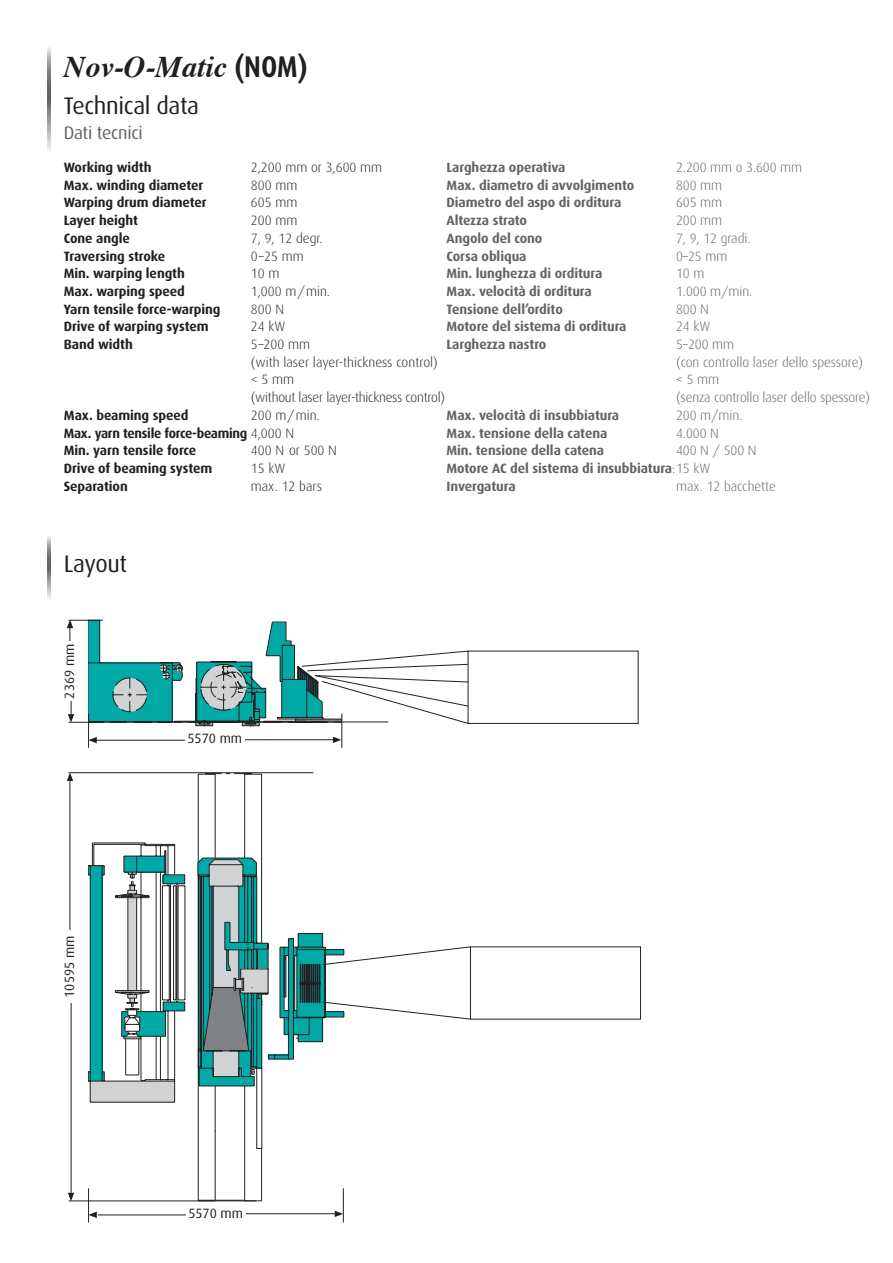
<style>
.page{position:relative;width:893px;height:1263px;background:#fff}
.page>*{position:absolute;margin:0;border:0;box-sizing:border-box;transform-origin:0 0}
.t1{font:italic 700 30px "Times";color:#231f20}
.t2{font:24px "Dax";letter-spacing:-.015em;color:#231f20}
.t3{font:18px "Dax";letter-spacing:-.015em;color:#636366}
.t4{font:700 13.5px/17.7px "Dax";letter-spacing:-.005em;color:#636366}
.t5{font:700 13.5px/17.7px "Dax";letter-spacing:-.005em;color:#231f20}
.t6{font:300 13.5px/17.7px "Dax";letter-spacing:-.005em;color:#636366}
.t7{font:300 13.5px "Dax";color:#231f20}
.t8{font:300 13.5px/17.7px "Dax";letter-spacing:-.02em;color:#231f20}
.t9{font:13.5px "Dax";color:#231f20}
.s1{font-family:"Dax Condensed";font-style:normal}
.s2{font-weight:300}
</style>
<div class="page">
<svg style="left:48px;top:48px;width:3px;height:103px"></svg>
<svg style="left:48px;top:537px;width:3px;height:62px"></svg>
<svg style="left:88px;top:772px;width:255px;height:430px"></svg>
<svg style="left:88px;top:842px;width:98px;height:261px"></svg>
<svg style="left:197px;top:857px;width:274px;height:292px"></svg>
<hr style="left:70px;top:628px;width:1px;height:40px;background:#231f20">
<svg style="left:67px;top:620px;width:6px;height:8px"></svg>
<hr style="left:71px;top:674px;width:1px;height:40px;background:#231f20">
<svg style="left:68px;top:714px;width:6px;height:8px"></svg>
<div style="left:64px;top:641px;width:15px;height:60px;background:#fff"></div>
<hr style="left:70px;top:779px;width:1px;height:188px;background:#231f20">
<svg style="left:67px;top:772px;width:6px;height:9px"></svg>
<hr style="left:71px;top:980px;width:1px;height:213px;background:#231f20">
<svg style="left:68px;top:1193px;width:6px;height:8px"></svg>
<div style="left:64px;top:930px;width:15px;height:73px;background:#fff"></div>
<hr style="left:243px;top:1213px;width:92px;height:1px;background:#231f20">
<svg style="left:335px;top:1210px;width:8px;height:7px"></svg>
<hr style="left:98px;top:1214px;width:94px;height:1px;background:#231f20">
<svg style="left:88px;top:621px;width:380px;height:122px"></svg>
<svg style="left:89px;top:1211px;width:8px;height:7px"></svg>
<div style="left:185px;top:733px;width:60px;height:15px;background:#fff"></div>
<div style="left:186px;top:1207px;width:60px;height:15px;background:#fff"></div>
<hr style="left:69px;top:620px;width:34px;height:1px;background:#231f20">
<hr style="left:69px;top:772px;width:244px;height:1px;background:#231f20">
<hr style="left:69px;top:722px;width:34px;height:1px;background:#231f20">
<hr style="left:69px;top:1200px;width:187px;height:1px;background:#231f20">
<hr style="left:88px;top:713px;width:1px;height:35px;background:#231f20">
<hr style="left:88px;top:1188px;width:1px;height:34px;background:#231f20">
<hr style="left:342px;top:713px;width:1px;height:35px;background:#231f20">
<hr style="left:343px;top:1188px;width:1px;height:34px;background:#231f20">
<h1 class="t1" style="left:64px;top:39px;width:245px">Nov-O-Matic <span class="s1">(NOM)</span></h1>
<h2 class="t2" style="left:64px;top:92px;width:137px">Technical data</h2>
<h3 class="t3" style="left:64px;top:123px;width:80px">Dati tecnici</h3>
<p class="t4" style="left:446px;top:159px;width:121px">Larghezza operativa</p>
<p class="t6" style="left:676px;top:159px;width:128px">2.200 mm o 3.600 mm</p>
<p class="t4" style="left:446px;top:176px;width:189px">Max. diametro di avvolgimento</p>
<p class="t6" style="left:676px;top:176px;width:48px">800 mm</p>
<p class="t4" style="left:446px;top:194px;width:176px">Diametro del aspo di orditura</p>
<p class="t6" style="left:676px;top:194px;width:48px">605 mm</p>
<p class="t4" style="left:446px;top:212px;width:82px">Altezza strato</p>
<p class="t6" style="left:676px;top:212px;width:48px">200 mm</p>
<p class="t4" style="left:446px;top:229px;width:97px">Angolo del cono</p>
<p class="t6" style="left:676px;top:229px;width:76px">7, 9, 12 gradi.</p>
<p class="t4" style="left:446px;top:247px;width:82px">Corsa obliqua</p>
<p class="t6" style="left:676px;top:247px;width:53px">0–25 mm</p>
<p class="t4" style="left:446px;top:265px;width:157px">Min. lunghezza di orditura</p>
<p class="t6" style="left:676px;top:265px;width:30px">10 m</p>
<p class="t4" style="left:446px;top:282px;width:147px">Max. velocità di orditura</p>
<p class="t6" style="left:676px;top:283px;width:78px">1.000 m/min.</p>
<p class="t4" style="left:446px;top:300px;width:118px">Tensione dell’ordito</p>
<p class="t6" style="left:676px;top:300px;width:34px">800 N</p>
<p class="t4" style="left:446px;top:318px;width:182px">Motore del sistema di orditura</p>
<p class="t6" style="left:676px;top:318px;width:36px">24 kW</p>
<p class="t4" style="left:446px;top:336px;width:101px">Larghezza nastro</p>
<p class="t6" style="left:676px;top:336px;width:195px">5–200 mm<br>(con controllo laser dello spessore) &lt; 5 mm<br>(senza controllo laser dello spessore)</p>
<p class="t4" style="left:446px;top:406px;width:174px">Max. velocità di insubbiatura</p>
<p class="t6" style="left:676px;top:406px;width:68px">200 m/min.</p>
<p class="t4" style="left:446px;top:424px;width:162px">Max. tensione della catena</p>
<p class="t6" style="left:676px;top:424px;width:44px">4.000 N</p>
<p class="t4" style="left:446px;top:442px;width:159px">Min. tensione della catena</p>
<p class="t5" style="left:64px;top:159px;width:89px">Working width</p>
<p class="t7" style="left:251px;top:160px;width:133px">2,200 mm or 3,600 mm</p>
<p class="t5" style="left:64px;top:176px;width:141px">Max. winding diameter</p>
<p class="t7" style="left:251px;top:178px;width:48px">800 mm</p>
<p class="t5" style="left:64px;top:194px;width:144px">Warping drum diameter</p>
<p class="t7" style="left:251px;top:195px;width:48px">605 mm</p>
<p class="t5" style="left:64px;top:212px;width:76px">Layer height</p>
<p class="t7" style="left:251px;top:213px;width:48px">200 mm</p>
<p class="t5" style="left:64px;top:229px;width:68px">Cone angle</p>
<p class="t7" style="left:251px;top:231px;width:73px">7, 9, 12 degr.</p>
<p class="t5" style="left:64px;top:247px;width:103px">Traversing stroke</p>
<p class="t7" style="left:251px;top:248px;width:54px">0–25 mm</p>
<p class="t5" style="left:64px;top:265px;width:123px">Min. warping length</p>
<p class="t7" style="left:251px;top:266px;width:30px">10 m</p>
<p class="t5" style="left:64px;top:283px;width:123px">Max. warping speed</p>
<p class="t7" style="left:251px;top:284px;width:81px">1,000 m/min.</p>
<p class="t5" style="left:64px;top:300px;width:158px">Yarn tensile force-warping</p>
<p class="t7" style="left:251px;top:302px;width:35px">800 N</p>
<p class="t5" style="left:64px;top:318px;width:146px">Drive of warping system</p>
<p class="t7" style="left:251px;top:319px;width:36px">24 kW</p>
<p class="t5" style="left:64px;top:336px;width:71px">Band width</p>
<p class="t8" style="left:251px;top:336px;width:196px">5–200 mm<br>(with laser layer-thickness control) &lt; 5 mm<br>(without laser layer-thickness control)</p>
<p class="t5" style="left:64px;top:406px;width:126px">Max. beaming speed</p>
<p class="t5" style="left:64px;top:406px;width:257px;text-indent:187px"><span class="s2">200 m/min.<br></span>Max. yarn tensile force-beaming <span class="s2">4,000 N<br></span>Min. yarn tensile force</p>
<p class="t4" style="left:446px;top:442px;width:312px;text-indent:230px"><span class="s2">400 N / 500 N<br></span>Motore AC del sistema di insubbiatura<span class="s2">:15 kW<br></span>Invergatura</p>
<p class="t7" style="left:251px;top:443px;width:88px">400 N or 500 N</p>
<p class="t5" style="left:64px;top:460px;width:150px">Drive of beaming system</p>
<p class="t7" style="left:251px;top:461px;width:36px">15 kW</p>
<p class="t5" style="left:64px;top:477px;width:66px">Separation</p>
<p class="t7" style="left:251px;top:479px;width:73px">max. 12 bars</p>
<p class="t6" style="left:676px;top:477px;width:101px">max. 12 bacchette</p>
<h2 class="t2" style="left:64px;top:551px;width:65px">Layout</h2>
<p class="t9" style="left:62px;top:698px;width:56px;rotate:-90deg">2369 mm</p>
<p class="t9" style="left:62px;top:998px;width:63px;rotate:-90deg">10595 mm</p>
<p class="t9" style="left:187px;top:731px;width:56px">5570 mm</p>
<p class="t9" style="left:188px;top:1206px;width:56px">5570 mm</p>
</div>
